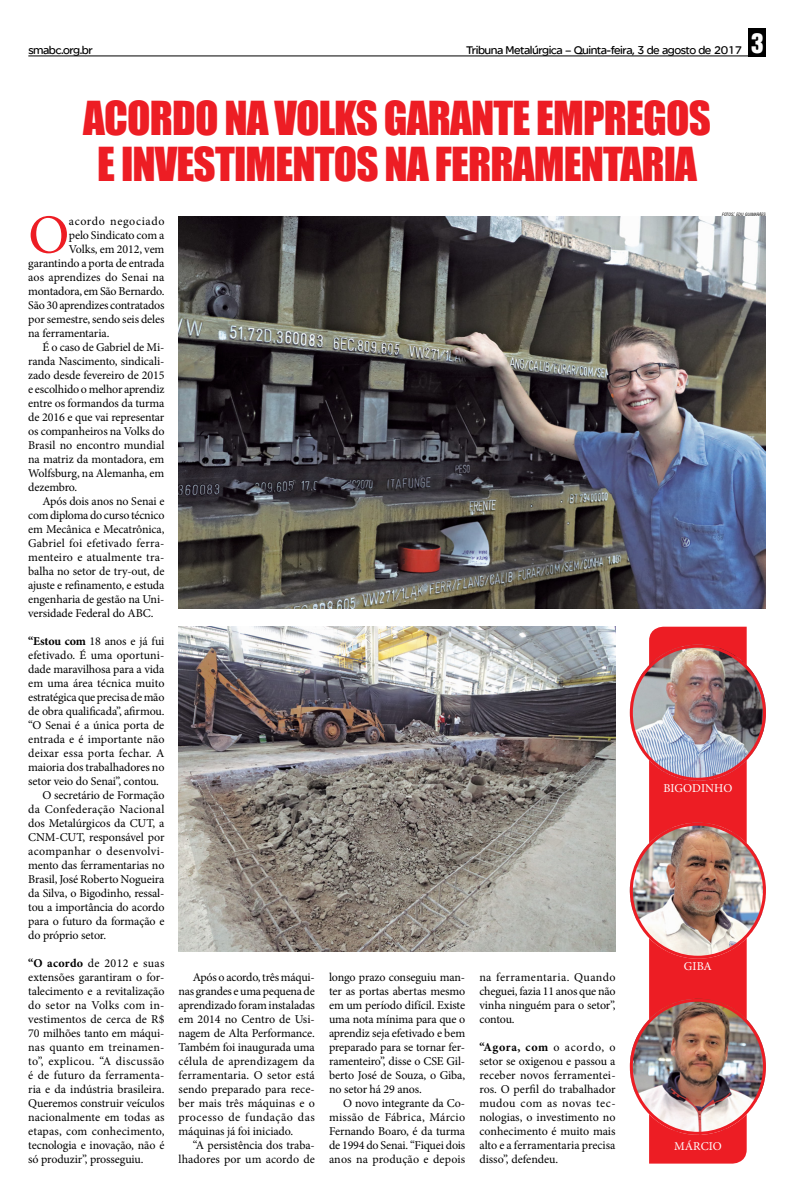
<style>
.page{position:relative;width:794px;height:1191px;background:#fff}
.page>*{position:absolute;margin:0;border:0;box-sizing:border-box;transform-origin:0 0}
.t1{font:55.1px "Minion Pro";color:#ed1d24}
.t2{font:43px/46px "Impact";letter-spacing:-.02em;color:#ed1d24;text-align:center}
.t3{font:12px/14px "Minion Pro";letter-spacing:-.01em;color:#000;text-align:justify}
.t4{font:12px "SE Optimist Semi";letter-spacing:-.04em;color:#000}
.t5{font:12px "Minion Pro";letter-spacing:.015em;color:#000}
.t6{font:12px "Minion Pro";letter-spacing:.01em;color:#000}
.t7{font:12px "Minion Pro";letter-spacing:.025em;color:#000}
.t8{font:12px "Minion Pro";letter-spacing:.02em;color:#000}
.t9{font:12px "Minion Pro";color:#fff}
.t10{font:12px "Minion Pro";letter-spacing:.05em;color:#000}
.t11{font:italic condensed 4.4px "Swiss 721 BT";color:#000}
.s1{font-family:"Helvetica Inserat";font-size:25px;color:#fcfcfc}
.s2{font-weight:700}
.s3{font-size:6.2px}
</style>
<div class="page">
<div style="left:649px;top:626px;width:97px;height:537px;background:#ed1d24"></div>
<img style="left:179px;top:626px;width:436px;height:325px">
<hr style="left:28px;top:55px;width:738px;height:1px;background:#000">
<div style="left:749px;top:28px;width:17px;height:28px;background:#000"></div>
<img style="left:179px;top:216px;width:587px;height:392px">
<img style="left:630px;top:644px;width:136px;height:136px;border-radius:68px">
<div style="left:630px;top:644px;width:136px;height:136px;border:3px solid #ed1d24;border-radius:50%"></div>
<img style="left:630px;top:998px;width:136px;height:136px;border-radius:68px">
<div style="left:630px;top:998px;width:136px;height:136px;border:3px solid #ed1d24;border-radius:50%"></div>
<img style="left:630px;top:822px;width:136px;height:136px;border-radius:68px">
<div style="left:630px;top:822px;width:136px;height:136px;border:3px solid #ed1d24;border-radius:50%"></div>
<p class="t4" style="left:28px;top:43px;width:66px">smabc.org.br</p>
<p class="t4" style="left:466px;top:43px;width:299px">Tribuna Metalúrgica – Quinta-feira, 3 de agosto de 2017 <span class="s1">3</span></p>
<h2 class="t2" style="left:83px;top:94px;width:629px">ACORDO NA VOLKS GARANTE EMPREGOS<br>E INVESTIMENTOS NA FERRAMENTARIA</h2>
<h1 class="t1" style="left:28px;top:198px;width:43px">O</h1>
<p class="t10" style="left:69px;top:213px;width:97px">acordo negociado</p>
<p class="t3" style="left:69px;top:228px;width:97px">pelo Sindicato com a</p>
<p class="t3" style="left:69px;top:242px;width:97px">Volks, em 2012, vem</p>
<p class="t3" style="left:28px;top:256px;width:138px">garantindo a porta de entrada</p>
<p class="t3" style="left:28px;top:270px;width:138px">aos aprendizes do Senai na</p>
<p class="t3" style="left:28px;top:284px;width:138px">montadora, em São Bernardo.</p>
<p class="t3" style="left:28px;top:298px;width:138px">São 30 aprendizes contratados</p>
<p class="t3" style="left:28px;top:312px;width:138px">por semestre, sendo seis deles</p>
<p class="t3" style="left:28px;top:326px;width:83px">na ferramentaria.</p>
<p class="t3" style="left:42px;top:340px;width:124px">É o caso de Gabriel de Mi-</p>
<p class="t3" style="left:28px;top:354px;width:138px">randa Nascimento, sindicali-</p>
<p class="t3" style="left:28px;top:368px;width:138px">zado desde fevereiro de 2015</p>
<p class="t3" style="left:28px;top:382px;width:138px">e escolhido o melhor aprendiz</p>
<p class="t3" style="left:28px;top:396px;width:138px">entre os formandos da turma</p>
<p class="t3" style="left:28px;top:410px;width:138px">de 2016 e que vai representar</p>
<p class="t3" style="left:28px;top:424px;width:138px">os companheiros na Volks do</p>
<p class="t3" style="left:28px;top:438px;width:138px">Brasil no encontro mundial</p>
<p class="t3" style="left:28px;top:452px;width:138px">na matriz da montadora, em</p>
<p class="t3" style="left:28px;top:466px;width:138px">Wolfsburg, na Alemanha, em</p>
<p class="t3" style="left:28px;top:480px;width:51px">dezembro.</p>
<p class="t3" style="left:42px;top:494px;width:124px">Após dois anos no Senai e</p>
<p class="t3" style="left:28px;top:508px;width:138px">com diploma do curso técnico</p>
<p class="t3" style="left:28px;top:522px;width:138px">em Mecânica e Mecatrônica,</p>
<p class="t5" style="left:28px;top:535px;width:138px">Gabriel foi efetivado ferra-</p>
<p class="t6" style="left:28px;top:549px;width:138px">menteiro e atualmente tra-</p>
<p class="t3" style="left:28px;top:564px;width:138px">balha no setor de try-out, de</p>
<p class="t3" style="left:28px;top:578px;width:138px">ajuste e refinamento, e estuda</p>
<p class="t3" style="left:28px;top:592px;width:138px">engenharia de gestão na Uni-</p>
<p class="t3" style="left:28px;top:606px;width:127px">versidade Federal do ABC.</p>
<p class="t3" style="left:28px;top:634px;width:138px"><span class="s2">“Estou com</span> 18 anos e já fui</p>
<p class="t6" style="left:28px;top:647px;width:138px">efetivado. É uma oportuni-</p>
<p class="t3" style="left:28px;top:662px;width:138px">dade maravilhosa para a vida</p>
<p class="t3" style="left:28px;top:676px;width:138px">em uma área técnica muito</p>
<p class="t3" style="left:28px;top:690px;width:138px">estratégica que precisa de mão</p>
<p class="t3" style="left:28px;top:704px;width:138px">de obra qualificada”, afirmou.</p>
<p class="t3" style="left:28px;top:718px;width:138px">“O Senai é a única porta de</p>
<p class="t3" style="left:28px;top:732px;width:138px">entrada e é importante não</p>
<p class="t5" style="left:28px;top:745px;width:138px">deixar essa porta fechar. A</p>
<p class="t3" style="left:28px;top:760px;width:138px">maioria dos trabalhadores no</p>
<p class="t3" style="left:28px;top:774px;width:132px">setor veio do Senai”, contou.</p>
<p class="t3" style="left:42px;top:788px;width:124px">O secretário de Formação</p>
<p class="t7" style="left:28px;top:801px;width:138px">da Confederação Nacional</p>
<p class="t3" style="left:28px;top:816px;width:138px">dos Metalúrgicos da CUT, a</p>
<p class="t3" style="left:28px;top:830px;width:138px">CNM-CUT, responsável por</p>
<p class="t8" style="left:28px;top:843px;width:138px">acompanhar o desenvolvi-</p>
<p class="t3" style="left:28px;top:858px;width:138px">mento das ferramentarias no</p>
<p class="t3" style="left:28px;top:872px;width:138px">Brasil, José Roberto Nogueira</p>
<p class="t3" style="left:28px;top:886px;width:138px">da Silva, o Bigodinho, ressal-</p>
<p class="t3" style="left:28px;top:900px;width:138px">tou a importância do acordo</p>
<p class="t3" style="left:28px;top:914px;width:138px">para o futuro da formação e</p>
<p class="t3" style="left:28px;top:928px;width:80px">do próprio setor.</p>
<p class="t3" style="left:28px;top:956px;width:138px"><span class="s2">“O acordo</span> de 2012 e suas extensões garantiram o for&shy;talecimento e a revitalização do setor na Volks com in&shy;vestimentos de cerca de R$ 70 milhões tanto em máqui&shy;nas quanto em treinamen&shy;to”, explicou. “A discussão é de futuro da ferramenta&shy;ria e da indústria brasileira.<br>Queremos construir veículos nacionalmente em todas as etapas, com conhecimento, tecnologia e inovação, não é só produzir”, prosseguiu.</p>
<p class="t3" style="left:179px;top:970px;width:138px;text-indent:14px">Após o acordo, três máqui&shy;nas grandes e uma pequena de aprendizado foram instaladas em 2014 no Centro de Usi&shy;nagem de Alta Performance.<br>Também foi inaugurada uma célula de aprendizagem da ferramentaria. O setor está sendo preparado para rece&shy;ber mais três máquinas e o processo de fundação das máquinas já foi iniciado.</p>
<p class="t3" style="left:179px;top:1138px;width:138px;text-align:right">“A persistência dos traba&shy;lhadores por um acordo de</p>
<p class="t3" style="left:329px;top:970px;width:138px">longo prazo conseguiu man&shy;ter as portas abertas mesmo em um período difícil. Existe uma nota mínima para que o aprendiz seja efetivado e bem preparado para se tornar fer&shy;ramenteiro”, disse o CSE Gil&shy;berto José de Souza, o Giba, no setor há 29 anos.</p>
<p class="t3" style="left:329px;top:1096px;width:138px;text-indent:14px">O novo integrante da Co&shy;missão de Fábrica, Márcio Fernando Boaro, é da turma de 1994 do Senai. “Fiquei dois anos na produção e depois</p>
<p class="t3" style="left:479px;top:970px;width:138px">na ferramentaria. Quando cheguei, fazia 11 anos que não vinha ninguém para o setor”, contou.</p>
<p class="t3" style="left:479px;top:1040px;width:138px"><span class="s2">“Agora, com</span> o acordo, o setor se oxigenou e passou a receber novos ferramentei&shy;ros. O perfil do trabalhador mudou com as novas tec&shy;nologias, o investimento no conhecimento é muito mais alto e a ferramentaria precisa disso”, defendeu.</p>
<p class="t11" style="left:722px;top:212px;width:45px">FOTOS<span class="s3">:</span> EDU GUIMARÃES</p>
<p class="t9" style="left:663px;top:780px;width:8px">bigo</p>
<p class="t9" style="left:692px;top:780px;width:40px">dinho</p>
<p class="t9" style="left:684px;top:958px;width:8px">giba</p>
<p class="t9" style="left:674px;top:1138px;width:28px">márcio</p>
</div>
